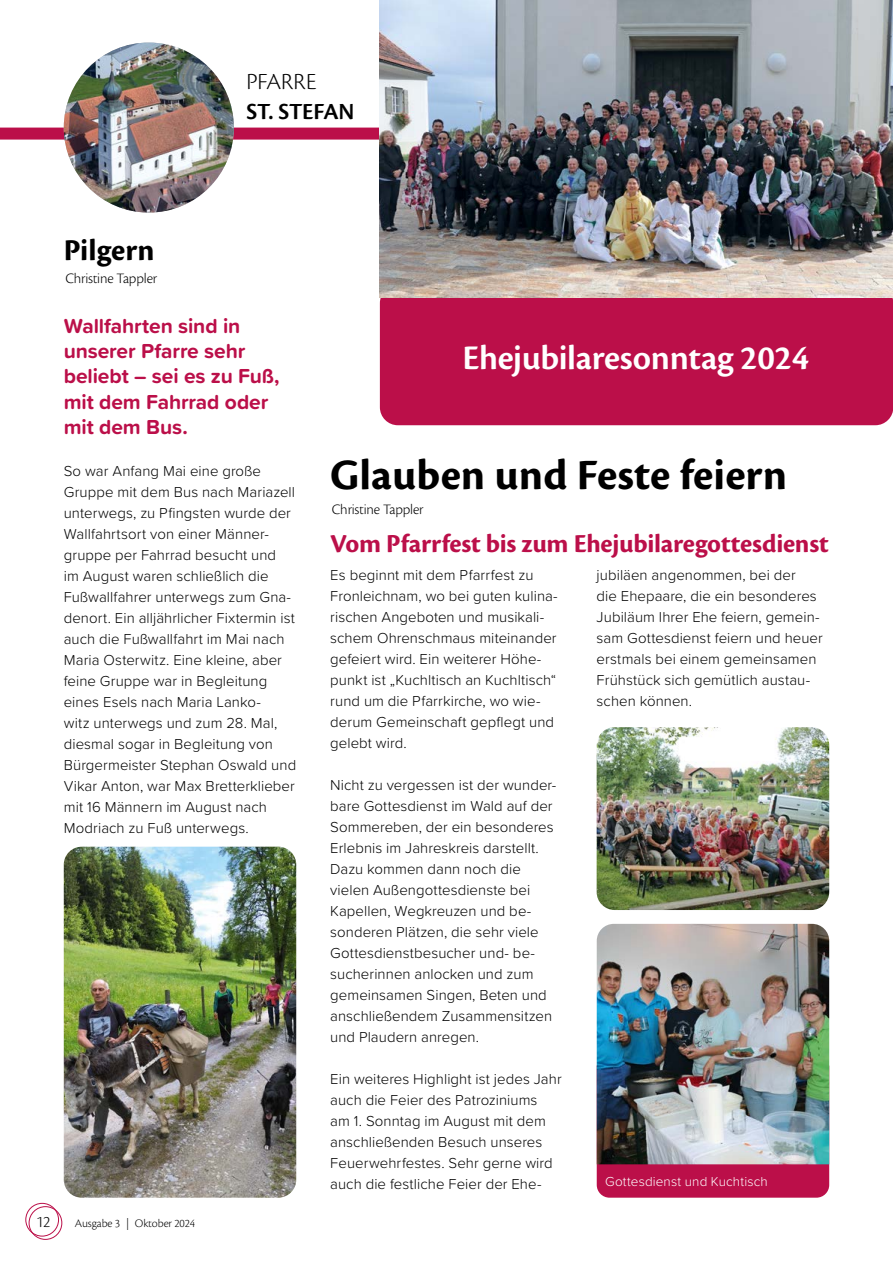
<style>
.page{position:relative;width:893px;height:1263px;background:#fff}
.page>*{position:absolute;margin:0;border:0;box-sizing:border-box;transform-origin:0 0}
.t1{font:700 45px "Cronos Pro";letter-spacing:.005em;color:#000}
.t2{font:600 36px "Cronos Pro";letter-spacing:-.01em;color:#fff}
.t3{font:700 31.5px "Cronos Pro";color:#000}
.t4{font:700 27px "Cronos Pro";letter-spacing:-.005em;color:#bb0f49}
.t5{font:600 24px "Cronos Pro";letter-spacing:-.005em;color:#000}
.t6{font:300 24px "Cronos Pro";letter-spacing:-.005em;color:#000}
.t7{font:700 21px/25.2px "Proxima Soft";letter-spacing:-.005em;color:#bb0f49}
.t8{font:300 16.8px "Cronos Pro";color:#000}
.t9{font:300 15px/21px "Proxima Soft";letter-spacing:.005em;color:#000}
.t10{font:300 15px "Cronos Pro";letter-spacing:-.015em;color:#000}
.t11{font:300 13.5px "Proxima Soft";letter-spacing:.01em;color:#fff}
.t12{font:300 12px "Cronos Pro";letter-spacing:-.01em;color:#000}
</style>
<div class="page">
<div style="left:380px;top:285px;width:513px;height:140px;background:#bb0f49;border-radius:18px"></div>
<div style="left:26px;top:1203px;width:33px;height:33px;border:1px solid #bb0f49;border-radius:50%"></div>
<div style="left:29px;top:1206px;width:33px;height:34px;border:1px solid #bb0f49;border-radius:50%"></div>
<div style="left:0;top:128px;width:857px;height:12px;background:#bb0f49"></div>
<img style="left:64px;top:43px;width:170px;height:170px;border-radius:85px">
<img style="left:380px;top:0;width:513px;height:298px">
<div style="left:597px;top:1164px;width:232px;height:34px;background:#bb0f49"></div>
<img style="left:597px;top:924px;width:232px;height:240px">
<img style="left:64px;top:847px;width:232px;height:351px">
<img style="left:597px;top:727px;width:232px;height:183px">
<h3 class="t6" style="left:247px;top:68px;width:71px">PFARRE</h3>
<h3 class="t5" style="left:247px;top:98px;width:109px">ST. STEFAN</h3>
<h3 class="t3" style="left:64px;top:232px;width:92px">Pilgern</h3>
<p class="t10" style="left:65px;top:270px;width:93px">Christine Tappler</p>
<h3 class="t7" style="left:64px;top:313px;width:217px">Wallfahrten sind in unserer Pfarre sehr beliebt – sei es zu Fuß, mit dem Fahrrad oder mit dem Bus.</h3>
<p class="t9" style="left:64px;top:459px;width:234px">So war Anfang Mai eine große<br>Gruppe mit dem Bus nach Mariazell unterwegs, zu Pfingsten wurde der<br>Wallfahrtsort von einer Männer&shy;gruppe per Fahrrad besucht und<br>im August waren schließlich die<br>Fußwallfahrer unterwegs zum Gna&shy;denort. Ein alljährlicher Fixtermin ist auch die Fußwallfahrt im Mai nach<br>Maria Osterwitz. Eine kleine, aber feine Gruppe war in Begleitung eines Esels nach Maria Lanko-<br>witz unterwegs und zum 28. Mal, diesmal sogar in Begleitung von<br>Bürgermeister Stephan Oswald und<br>Vikar Anton, war Max Bretterklieber mit 16 Männern im August nach<br>Modriach zu Fuß unterwegs.</p>
<p class="t8" style="left:36px;top:1212px;width:16px">12</p>
<p class="t12" style="left:75px;top:1216px;width:122px">Ausgabe 3 | Oktober 2024</p>
<h2 class="t2" style="left:463px;top:337px;width:348px">Ehejubilaresonntag 2024</h2>
<h1 class="t1" style="left:330px;top:450px;width:459px">Glauben und Feste feiern</h1>
<p class="t10" style="left:332px;top:501px;width:93px">Christine Tappler</p>
<h3 class="t4" style="left:330px;top:528px;width:500px">Vom Pfarrfest bis zum Ehejubilaregottesdienst</h3>
<p class="t9" style="left:330px;top:563px;width:229px">Es beginnt mit dem Pfarrfest zu<br>Fronleichnam, wo bei guten kulina&shy;rischen Angeboten und musikali&shy;schem Ohrenschmaus miteinander gefeiert wird. Ein weiterer Höhe&shy;punkt ist „Kuchltisch an Kuchltisch“ rund um die Pfarrkirche, wo wie&shy;derum Gemeinschaft gepflegt und gelebt wird.</p>
<p class="t9" style="left:330px;top:773px;width:228px">Nicht zu vergessen ist der wunder&shy;bare Gottesdienst im Wald auf der<br>Sommereben, der ein besonderes<br>Erlebnis im Jahreskreis darstellt.<br>Dazu kommen dann noch die vielen Außengottesdienste bei<br>Kapellen, Wegkreuzen und be&shy;sonderen Plätzen, die sehr viele<br>Gottesdienstbesucher und- be&shy;sucherinnen anlocken und zum gemeinsamen Singen, Beten und anschließendem Zusammensitzen und Plaudern anregen.</p>
<p class="t9" style="left:330px;top:1067px;width:233px">Ein weiteres Highlight ist jedes Jahr auch die Feier des Patroziniums<br>am 1. Sonntag im August mit dem anschließenden Besuch unseres Feuerwehrfestes. Sehr gerne wird auch die festliche Feier der Ehe-</p>
<p class="t9" style="left:597px;top:563px;width:228px">jubiläen angenommen, bei der<br>die Ehepaare, die ein besonderes<br>Jubiläum Ihrer Ehe feiern, gemein&shy;sam Gottesdienst feiern und heuer erstmals bei einem gemeinsamen<br>Frühstück sich gemütlich austau&shy;schen können.</p>
<p class="t11" style="left:605px;top:1172px;width:164px">Gottesdienst und Kuchtisch</p>
</div>
